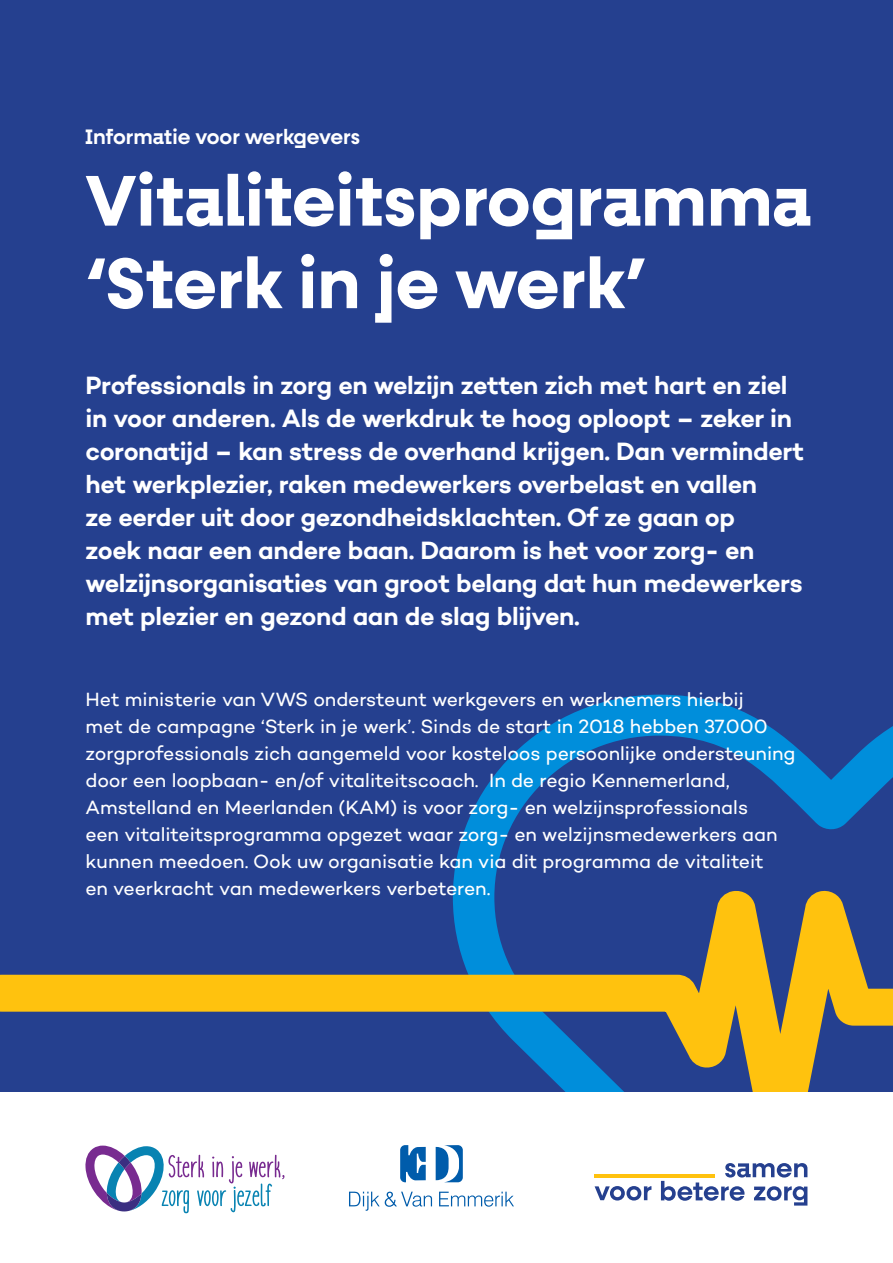
<style>
.page{position:relative;width:893px;height:1263px;background:#25408f}
.page>*{position:absolute;margin:0;border:0;box-sizing:border-box;transform-origin:0 0}
.t1{font:700 72px/82.5px "Fractul";color:#fff}
.t2{font:600 25.5px/33px "Campton";letter-spacing:-.015em;color:#fff}
.t3{font:600 21px "Fractul";color:#fff}
.t4{font:19.5px/27px "Campton";letter-spacing:-.005em;color:#fff}
</style>
<div class="page">
<svg style="left:453px;top:694px;width:440px;height:189px"></svg>
<svg style="left:0;top:883px;width:893px;height:210px"></svg>
<div style="left:0;top:1093px;width:893px;height:170px;background:#fff"></div>
<svg style="left:85px;top:1145px;width:199px;height:68px"></svg>
<svg style="left:400px;top:1145px;width:26px;height:37px"></svg>
<svg style="left:436px;top:1145px;width:27px;height:37px"></svg>
<svg style="left:349px;top:1191px;width:83px;height:20px"></svg>
<svg style="left:439px;top:1191px;width:75px;height:16px"></svg>
<svg style="left:595px;top:1186px;width:56px;height:14px"></svg>
<svg style="left:661px;top:1163px;width:146px;height:42px"></svg>
<hr style="left:595px;top:1174px;width:120px;height:3px;background:#ffc20e">
<p class="t3" style="left:85px;top:124px;width:276px">Informatie voor werkgevers</p>
<h1 class="t1" style="left:85px;top:160px;width:727px">Vitaliteitsprogramma ‘Sterk in je werk’</h1>
<p class="t2" style="left:85px;top:368px;width:720px">Professionals in zorg en welzijn zetten zich met hart en ziel in voor anderen. Als de werkdruk te hoog oploopt – zeker in coronatijd – kan stress de overhand krijgen. Dan vermindert het werkplezier, raken medewerkers overbelast en vallen<br>ze eerder uit door gezondheidsklachten. Of ze gaan op<br>zoek naar een andere baan. Daarom is het voor zorg- en welzijnsorganisaties van groot belang dat hun medewerkers met plezier en gezond aan de slag blijven.</p>
<p class="t4" style="left:85px;top:685px;width:712px">Het ministerie van VWS ondersteunt werkgevers en werknemers hierbij<br>met de campagne ‘Sterk in je werk’. Sinds de start in 2018 hebben 37.000 zorgprofessionals zich aangemeld voor kosteloos persoonlijke ondersteuning door een loopbaan- en/of vitaliteitscoach. In de regio Kennemerland, Amstelland en Meerlanden (KAM) is voor zorg- en welzijnsprofessionals<br>een vitaliteitsprogramma opgezet waar zorg- en welzijnsmedewerkers aan kunnen meedoen. Ook uw organisatie kan via dit programma de vitaliteit<br>en veerkracht van medewerkers verbeteren.</p>
</div>
